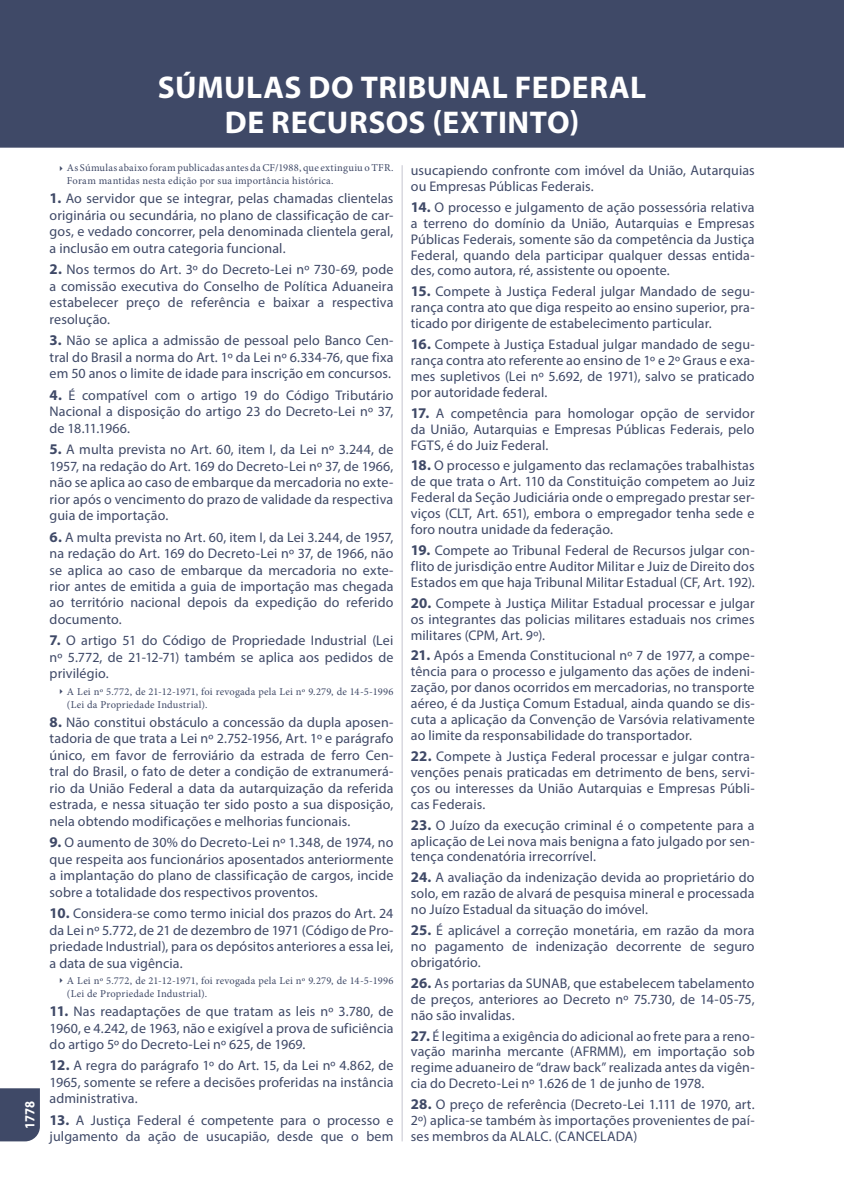
<style>
.page{position:relative;width:844px;height:1191px;background:#fff}
.page>*{position:absolute;margin:0;border:0;box-sizing:border-box;transform-origin:0 0}
.t1{font:700 31.5px/35.2px "Myriad Pro";letter-spacing:.02em;color:#fff;text-align:center}
.t2{font:14px/15.9px "Myriad Pro";letter-spacing:.01em;color:#3f4967;text-align:justify}
.t3{font:700 14px "Myriad Pro";color:#fff;scale:.9 1}
.t4{font:10.5px/13px "Minion Pro";letter-spacing:.02em;color:#3f4967}
.s1{font-weight:700;font-size:14.88px}
</style>
<div class="page">
<div style="left:0;top:1088px;width:40px;height:53px;background:#3f4967"></div>
<hr style="left:401px;top:165px;width:1px;height:976px;background:#c4c4d0">
<div style="left:0;top:0;width:843px;height:148px;background:#3f4967"></div>
<p class="t3" style="left:21px;top:1128px;width:32px;rotate:-90deg">1778</p>
<h1 class="t1" style="left:158px;top:69px;width:489px">SÚMULAS DO TRIBUNAL FEDERAL<br>DE RECURSOS (EXTINTO)</h1>
<p class="t4" style="left:67px;top:162px;width:328px">As Súmulas abaixo foram publicadas antes da CF/1988, que extinguiu o TFR.<br>Foram mantidas nesta edição por sua importância histórica.</p>
<p class="t2" style="left:50px;top:190px;width:345px;line-height:16.4px"><span class="s1">1.</span> Ao servidor que se integrar, pelas chamadas clientelas originária ou secundária, no plano de classificação de car&shy;gos, e vedado concorrer, pela denominada clientela geral, a inclusão em outra categoria funcional.</p>
<p class="t2" style="left:50px;top:261px;width:345px;line-height:16.4px"><span class="s1">2.</span> Nos termos do Art. 3º do Decreto-Lei nº 730-69, pode a comissão executiva do Conselho de Política Aduaneira estabelecer preço de referência e baixar a respectiva resolução.</p>
<p class="t2" style="left:50px;top:332px;width:345px;line-height:16.4px"><span class="s1">3.</span> Não se aplica a admissão de pessoal pelo Banco Cen&shy;tral do Brasil a norma do Art. 1º da Lei nº 6.334-76, que fixa em 50 anos o limite de idade para inscrição em concursos.</p>
<p class="t2" style="left:50px;top:386px;width:345px;line-height:16.4px"><span class="s1">4.</span> É compatível com o artigo 19 do Código Tributário Nacional a disposição do artigo 23 do Decreto-Lei nº 37, de 18.11.1966.</p>
<p class="t2" style="left:50px;top:441px;width:345px;line-height:16.4px"><span class="s1">5.</span> A multa prevista no Art. 60, item I, da Lei nº 3.244, de 1957, na redação do Art. 169 do Decreto-Lei nº 37, de 1966, não se aplica ao caso de embarque da mercadoria no exte&shy;rior após o vencimento do prazo de validade da respectiva guia de importação.</p>
<p class="t2" style="left:50px;top:528px;width:345px;line-height:16.4px"><span class="s1">6.</span> A multa prevista no Art. 60, item I, da Lei 3.244, de 1957, na redação do Art. 169 do Decreto-Lei nº 37, de 1966, não se aplica ao caso de embarque da mercadoria no exte&shy;rior antes de emitida a guia de importação mas chegada ao território nacional depois da expedição do referido documento.</p>
<p class="t2" style="left:50px;top:632px;width:345px;line-height:16.4px"><span class="s1">7.</span> O artigo 51 do Código de Propriedade Industrial (Lei nº 5.772, de 21-12-71) também se aplica aos pedidos de privilégio.</p>
<p class="t4" style="left:67px;top:685px;width:328px">A Lei no 5.772, de 21-12-1971, foi revogada pela Lei no 9.279, de 14-5-1996 (Lei da Propriedade Industrial).</p>
<p class="t2" style="left:50px;top:713px;width:345px;line-height:16.4px"><span class="s1">8.</span> Não constitui obstáculo a concessão da dupla aposen&shy;tadoria de que trata a Lei nº 2.752-1956, Art. 1º e parágrafo único, em favor de ferroviário da estrada de ferro Cen&shy;tral do Brasil, o fato de deter a condição de extranumerá&shy;rio da União Federal a data da autarquização da referida estrada, e nessa situação ter sido posto a sua disposição, nela obtendo modificações e melhorias funcionais.</p>
<p class="t2" style="left:50px;top:834px;width:345px;line-height:16.4px"><span class="s1">9.</span> O aumento de 30% do Decreto-Lei nº 1.348, de 1974, no que respeita aos funcionários aposentados anteriormente a implantação do plano de classificação de cargos, incide sobre a totalidade dos respectivos proventos.</p>
<p class="t2" style="left:50px;top:905px;width:345px;line-height:16.4px"><span class="s1">10.</span> Considera-se como termo inicial dos prazos do Art. 24 da Lei nº 5.772, de 21 de dezembro de 1971 (Código de Pro&shy;priedade Industrial), para os depósitos anteriores a essa lei, a data de sua vigência.</p>
<p class="t4" style="left:67px;top:974px;width:328px">A Lei no 5.772, de 21-12-1971, foi revogada pela Lei no 9.279, de 14-5-1996 (Lei de Propriedade Industrial).</p>
<p class="t2" style="left:50px;top:1002px;width:345px;line-height:16.4px"><span class="s1">11.</span> Nas readaptações de que tratam as leis nº 3.780, de 1960, e 4.242, de 1963, não e exigível a prova de suficiência do artigo 5º do Decreto-Lei nº 625, de 1969.</p>
<p class="t2" style="left:50px;top:1057px;width:345px;line-height:16.4px"><span class="s1">12.</span> A regra do parágrafo 1º do Art. 15, da Lei nº 4.862, de 1965, somente se refere a decisões proferidas na instância administrativa.</p>
<p class="t2" style="left:50px;top:1111px;width:345px;line-height:16.4px"><span class="s1">13.</span> A Justiça Federal é competente para o processo e julgamento da ação de usucapião, desde que o bem</p>
<p class="t2" style="left:410px;top:162px;width:345px">usucapiendo confronte com imóvel da União, Autarquias ou Empresas Públicas Federais.</p>
<p class="t2" style="left:410px;top:199px;width:345px"><span class="s1">14.</span> O processo e julgamento de ação possessória relativa a terreno do domínio da União, Autarquias e Empresas Públicas Federais, somente são da competência da Justiça Federal, quando dela participar qualquer dessas entida&shy;des, como autora, ré, assistente ou opoente.</p>
<p class="t2" style="left:410px;top:283px;width:345px"><span class="s1">15.</span> Compete à Justiça Federal julgar Mandado de segu&shy;rança contra ato que diga respeito ao ensino superior, pra&shy;ticado por dirigente de estabelecimento particular.</p>
<p class="t2" style="left:410px;top:336px;width:345px"><span class="s1">16.</span> Compete à Justiça Estadual julgar mandado de segu&shy;rança contra ato referente ao ensino de 1º e 2º Graus e exa&shy;mes supletivos (Lei nº 5.692, de 1971), salvo se praticado por autoridade federal.</p>
<p class="t2" style="left:410px;top:405px;width:345px"><span class="s1">17.</span> A competência para homologar opção de servidor da União, Autarquias e Empresas Públicas Federais, pelo FGTS, é do Juiz Federal.</p>
<p class="t2" style="left:410px;top:457px;width:345px"><span class="s1">18.</span> O processo e julgamento das reclamações trabalhistas de que trata o Art. 110 da Constituição competem ao Juiz Federal da Seção Judiciária onde o empregado prestar ser&shy;viços (CLT, Art. 651), embora o empregador tenha sede e foro noutra unidade da federação.</p>
<p class="t2" style="left:410px;top:542px;width:345px"><span class="s1">19.</span> Compete ao Tribunal Federal de Recursos julgar con&shy;flito de jurisdição entre Auditor Militar e Juiz de Direito dos Estados em que haja Tribunal Militar Estadual (CF, Art. 192).</p>
<p class="t2" style="left:410px;top:595px;width:345px"><span class="s1">20.</span> Compete à Justiça Militar Estadual processar e julgar os integrantes das policias militares estaduais nos crimes militares (CPM, Art. 9º).</p>
<p class="t2" style="left:410px;top:647px;width:345px"><span class="s1">21.</span> Após a Emenda Constitucional nº 7 de 1977, a compe&shy;tência para o processo e julgamento das ações de indeni&shy;zação, por danos ocorridos em mercadorias, no transporte aéreo, é da Justiça Comum Estadual, ainda quando se dis&shy;cuta a aplicação da Convenção de Varsóvia relativamente ao limite da responsabilidade do transportador.</p>
<p class="t2" style="left:410px;top:748px;width:345px"><span class="s1">22.</span> Compete à Justiça Federal processar e julgar contra&shy;venções penais praticadas em detrimento de bens, servi&shy;ços ou interesses da União Autarquias e Empresas Públi&shy;cas Federais.</p>
<p class="t2" style="left:410px;top:816px;width:345px"><span class="s1">23.</span> O Juízo da execução criminal é o competente para a aplicação de Lei nova mais benigna a fato julgado por sen&shy;tença condenatória irrecorrível.</p>
<p class="t2" style="left:410px;top:869px;width:345px"><span class="s1">24.</span> A avaliação da indenização devida ao proprietário do solo, em razão de alvará de pesquisa mineral e processada no Juízo Estadual da situação do imóvel.</p>
<p class="t2" style="left:410px;top:922px;width:345px"><span class="s1">25.</span> É aplicável a correção monetária, em razão da mora no pagamento de indenização decorrente de seguro obrigatório.</p>
<p class="t2" style="left:410px;top:975px;width:345px"><span class="s1">26.</span> As portarias da SUNAB, que estabelecem tabelamento de preços, anteriores ao Decreto nº 75.730, de 14-05-75, não são invalidas.</p>
<p class="t2" style="left:410px;top:1027px;width:345px"><span class="s1">27.</span> É legitima a exigência do adicional ao frete para a reno&shy;vação marinha mercante (AFRMM), em importação sob regime aduaneiro de “draw back” realizada antes da vigên&shy;cia do Decreto-Lei nº 1.626 de 1 de junho de 1978.</p>
<p class="t2" style="left:410px;top:1096px;width:345px"><span class="s1">28.</span> O preço de referência (Decreto-Lei 1.111 de 1970, art.<br>2º) aplica-se também às importações provenientes de paí&shy;ses membros da ALALC. (CANCELADA)</p>
</div>
